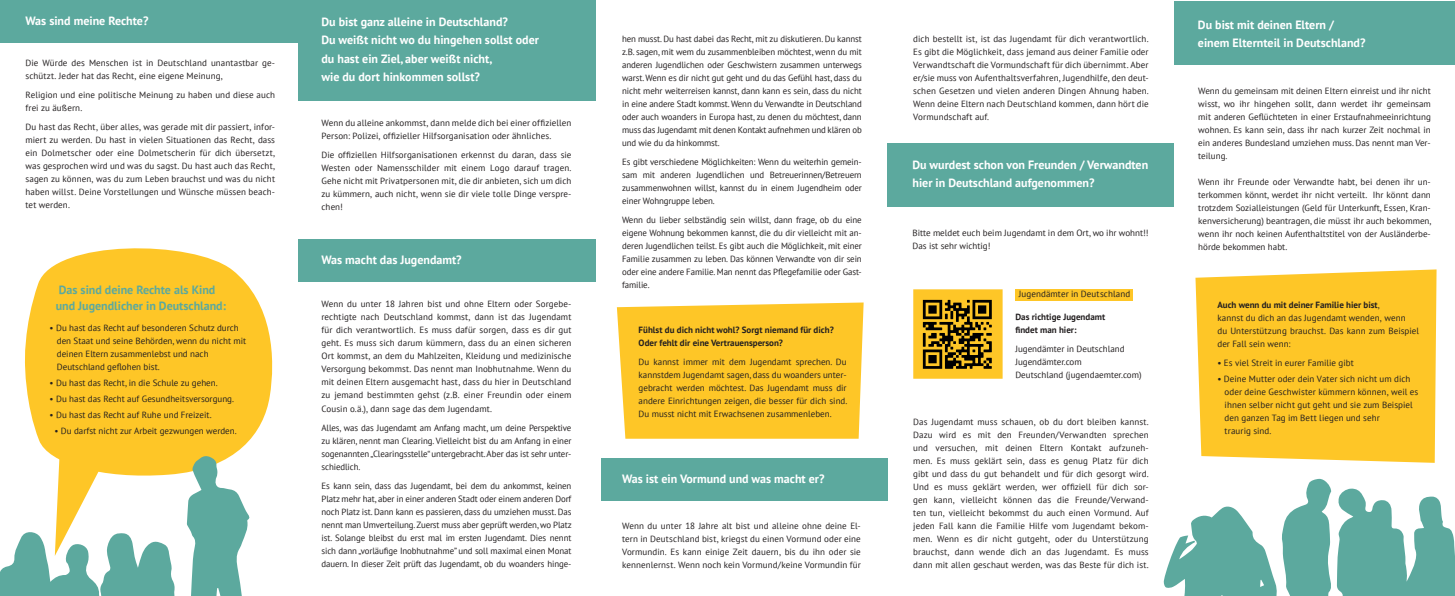
<style>
.page{position:relative;width:1455px;height:596px;background:#fff}
.page>*{position:absolute;margin:0;border:0;box-sizing:border-box;transform-origin:0 0}
.t1{font:700 12px/18px "PT Sans";color:#fff}
.t2{font:700 12px/16px "PT Sans";color:#5ca99e}
.t3{font:9px/13px "PT Sans";color:#231f20;text-align:justify}
.t4{font:700 9px/13px "PT Sans";color:#231f20}
.s1{font-weight:700}
.s2{font-family:"PT Sans Pro";font-weight:600}
</style>
<div class="page">
<svg style="left:25px;top:248px;width:248px;height:206px;background:#fecc3f"></svg>
<div style="left:0;top:0;width:298px;height:43px;background:#5ca99e"></div>
<div style="left:298px;top:239px;width:297px;height:42px;background:#5ca99e"></div>
<div style="left:601px;top:458px;width:286px;height:42px;background:#5ca99e"></div>
<div style="left:298px;top:0;width:297px;height:101px;background:#5ca99e"></div>
<div style="left:887px;top:142px;width:287px;height:64px;background:#5ca99e"></div>
<div style="left:1174px;top:1px;width:280px;height:63px;background:#5ca99e"></div>
<div style="left:617px;top:302px;width:246px;height:136px;background:#fec627"></div>
<div style="left:1195px;top:269px;width:241px;height:193px;background:#fec627"></div>
<svg style="left:913px;top:289px;width:89px;height:89px"></svg>
<img style="left:915px;top:291px;width:85px;height:85px">
<div style="left:1015px;top:289px;width:117px;height:11px;background:#fec627"></div>
<svg style="left:1163px;top:478px;width:291px;height:117px"></svg>
<svg style="left:0;top:454px;width:250px;height:141px"></svg>
<h1 class="t1" style="left:26px;top:11px;width:124px">Was sind meine Rechte?</h1>
<p class="t3" style="left:26px;top:56px;width:251px">Die Würde des Menschen ist in Deutschland unantastbar ge&shy;schützt. Jeder hat das Recht, eine eigene Meinung,</p>
<p class="t3" style="left:26px;top:88px;width:251px">Religion und eine politische Meinung zu haben und diese auch frei zu äußern.</p>
<p class="t3" style="left:26px;top:120px;width:251px">Du hast das Recht, über alles, was gerade mit dir passiert, infor&shy;miert zu werden. Du hast in vielen Situationen das Recht, dass ein Dolmetscher oder eine Dolmetscherin für dich übersetzt, was gesprochen wird und was du sagst. Du hast auch das Recht, sagen zu können, was du zum Leben brauchst und was du nicht haben willst. Deine Vorstellungen und Wünsche müssen beach&shy;tet werden.</p>
<h1 class="t2" style="left:56px;top:281px;width:172px">Das sind deine Rechte als Kind und Jugendlicher in Deutschland:</h1>
<p class="t3" style="left:57px;top:320px;width:191px;text-align:left;text-indent:-7px">• Du hast das Recht auf besonderen Schutz durch den Staat und seine Behörden, wenn du nicht mit deinen Eltern zusammenlebst und nach Deutschland geflohen bist.</p>
<p class="t3" style="left:50px;top:375px;width:169px">• Du hast das Recht, in die Schule zu gehen.</p>
<p class="t3" style="left:50px;top:391px;width:186px">• Du hast das Recht auf Gesundheitsversorgung.</p>
<p class="t3" style="left:50px;top:407px;width:163px">• Du hast das Recht auf Ruhe und Freizeit.</p>
<p class="t3" style="left:54px;top:423px;width:184px">• Du darfst nicht zur Arbeit gezwungen werden.</p>
<h1 class="t1" style="left:321px;top:13px;width:219px">Du bist ganz alleine in Deutschland?<br>Du weißt nicht wo du hingehen sollst oder du hast ein Ziel, aber weißt nicht,<br>wie du dort hinkommen sollst?</h1>
<p class="t3" style="left:321px;top:116px;width:251px">Wenn du alleine ankommst, dann melde dich bei einer offiziellen<br>Person: Polizei, offizieller Hilfsorganisation oder ähnliches.</p>
<p class="t3" style="left:321px;top:148px;width:251px">Die offiziellen Hilfsorganisationen erkennst du daran, dass sie Westen oder Namensschilder mit einem Logo darauf tragen.<br>Gehe nicht mit Privatpersonen mit, die dir anbieten, sich um dich zu kümmern, auch nicht, wenn sie dir viele tolle Dinge verspre&shy;chen!</p>
<h1 class="t1" style="left:321px;top:250px;width:142px">Was macht das Jugendamt?</h1>
<p class="t3" style="left:321px;top:297px;width:251px">Wenn du unter 18 Jahren bist und ohne Eltern oder Sorgebe&shy;rechtigte nach Deutschland kommst, dann ist das Jugendamt für dich verantwortlich. Es muss dafür sorgen, dass es dir gut geht. Es muss sich darum kümmern, dass du an einen sicheren Ort kommst, an dem du Mahlzeiten, Kleidung und medizinische Versorgung bekommst. Das nennt man Inobhutnahme. Wenn du mit deinen Eltern ausgemacht hast, dass du hier in Deutschland zu jemand bestimmten gehst (z.B. einer Freundin oder einem Cousin o.ä.), dann sage das dem Jugendamt.</p>
<p class="t3" style="left:321px;top:420px;width:251px">Alles, was das Jugendamt am Anfang macht, um deine Perspektive zu klären, nennt man Clearing. Vielleicht bist du am Anfang in einer sogenannten „Clearingsstelle“ untergebracht. Aber das ist sehr unter&shy;schiedlich.</p>
<p class="t3" style="left:321px;top:478px;width:252px">Es kann sein, dass das Jugendamt, bei dem du ankommst, keinen Platz mehr hat, aber in einer anderen Stadt oder einem anderen Dorf noch Platz ist. Dann kann es passieren, dass du umziehen musst. Das nennt man Umverteilung. Zuerst muss aber geprüft werden, wo Platz ist. Solange bleibst du erst mal im ersten Jugendamt. Dies nennt sich dann „vorläufige Inobhutnahme” und soll maximal einen Monat dauern. In dieser Zeit prüft das Jugendamt, ob du woanders hinge-</p>
<p class="t3" style="left:622px;top:32px;width:241px">hen musst. Du hast dabei das Recht, mit zu diskutieren. Du kannst z.B. sagen, mit wem du zusammenbleiben möchtest, wenn du mit anderen Jugendlichen oder Geschwistern zusammen unterwegs warst. Wenn es dir nicht gut geht und du das Gefühl hast, dass du nicht mehr weiterreisen kannst, dann kann es sein, dass du nicht in eine andere Stadt kommst. Wenn du Verwandte in Deutschland oder auch woanders in Europa hast, zu denen du möchtest, dann muss das Jugendamt mit denen Kontakt aufnehmen und klären ob und wie du da hinkommst.</p>
<p class="t3" style="left:622px;top:155px;width:241px">Es gibt verschiedene Möglichkeiten: Wenn du weiterhin gemein&shy;sam mit anderen Jugendlichen und Betreuerinnen/Betreuern zusammenwohnen willst, kannst du in einem Jugendheim oder einer Wohngruppe leben.</p>
<p class="t3" style="left:622px;top:213px;width:241px">Wenn du lieber selbständig sein willst, dann frage, ob du eine eigene Wohnung bekommen kannst, die du dir vielleicht mit an&shy;deren Jugendlichen teilst. Es gibt auch die Möglichkeit, mit einer Familie zusammen zu leben. Das können Verwandte von dir sein oder eine andere Familie. Man nennt das Pflegefamilie oder Gast&shy;familie.</p>
<p class="t4" style="left:638px;top:323px;width:197px">Fühlst du dich nicht wohl? Sorgt niemand für dich?<br>Oder fehlt dir eine Vertrauensperson?</p>
<p class="t3" style="left:638px;top:355px;width:210px">Du kannst immer mit dem Jugendamt sprechen. Du kannstdem Jugendamt sagen, dass du woanders unter&shy;gebracht werden möchtest. Das Jugendamt muss dir andere Einrichtungen zeigen, die besser für dich sind.<br>Du musst nicht mit Erwachsenen zusammenleben.</p>
<h1 class="t1" style="left:622px;top:469px;width:204px">Was ist ein Vormund und was macht er?</h1>
<p class="t3" style="left:622px;top:519px;width:240px">Wenn du unter 18 Jahre alt bist und alleine ohne deine El&shy;tern in Deutschland bist, kriegst du einen Vormund oder eine Vormundin. Es kann einige Zeit dauern, bis du ihn oder sie kennenlernst. Wenn noch kein Vormund/keine Vormundin für</p>
<p class="t3" style="left:913px;top:32px;width:237px">dich bestellt ist, ist das Jugendamt für dich verantwortlich.<br>Es gibt die Möglichkeit, dass jemand aus deiner Familie oder Verwandtschaft die Vormundschaft für dich übernimmt. Aber er/sie muss von Aufenthaltsverfahren, Jugendhilfe, den deut&shy;schen Gesetzen und vielen anderen Dingen Ahnung haben.<br>Wenn deine Eltern nach Deutschland kommen, dann hört die Vormundschaft auf.</p>
<h1 class="t1" style="left:912px;top:155px;width:237px">Du wurdest schon von Freunden / Verwandten hier in Deutschland aufgenommen?</h1>
<p class="t3" style="left:912px;top:226px;width:238px">Bitte meldet euch beim Jugendamt in dem Ort, wo ihr wohnt!!<br>Das ist sehr wichtig!</p>
<p class="t3" style="left:1018px;top:287px;width:113px">Jugendämter in Deutschland</p>
<p class="t4" style="left:1015px;top:310px;width:91px">Das richtige Jugendamt findet man hier:</p>
<p class="t3" style="left:1015px;top:342px;width:128px;text-align:left">Jugendämter in Deutschland<br>Jugendämter.com<br>Deutschland (jugendaemter.com)</p>
<p class="t3" style="left:913px;top:415px;width:237px">Das Jugendamt muss schauen, ob du dort bleiben kannst.<br>Dazu wird es mit den Freunden/Verwandten sprechen und versuchen, mit deinen Eltern Kontakt aufzuneh&shy;men. Es muss geklärt sein, dass es genug Platz für dich gibt und dass du gut behandelt und für dich gesorgt wird.<br>Und es muss geklärt werden, wer offiziell für dich sor&shy;gen kann, vielleicht können das die Freunde/Verwand&shy;ten tun, vielleicht bekommst du auch einen Vormund. Auf jeden Fall kann die Familie Hilfe vom Jugendamt bekom&shy;men. Wenn es dir nicht gutgeht, oder du Unterstützung brauchst, dann wende dich an das Jugendamt. Es muss dann mit allen geschaut werden, was das Beste für dich ist.</p>
<h1 class="t1" style="left:1197px;top:16px;width:169px">Du bist mit deinen Eltern / einem Elternteil in Deutschland?</h1>
<p class="t3" style="left:1198px;top:84px;width:234px">Wenn du gemeinsam mit deinen Eltern einreist und ihr nicht wisst, wo ihr hingehen sollt, dann werdet ihr gemeinsam mit anderen Geflüchteten in einer Erstaufnahmeeinrichtung wohnen. Es kann sein, dass ihr nach kurzer Zeit nochmal in ein anderes Bundesland umziehen muss. Das nennt man Ver&shy;teilung.</p>
<p class="t3" style="left:1198px;top:175px;width:235px">Wenn ihr Freunde oder Verwandte habt, bei denen ihr un&shy;terkommen könnt, werdet ihr nicht verteilt. Ihr könnt dann trotzdem Sozialleistungen (Geld für Unterkunft, Essen, Kran&shy;kenversicherung) beantragen, die müsst ihr auch bekommen, wenn ihr noch keinen Aufenthaltstitel von der Ausländerbe&shy;hörde bekommen habt.</p>
<p class="t3" style="left:1217px;top:297px;width:203px;text-align:left"><span class="s1">Auch wenn du mit deiner Familie hier bist</span>,<br>kannst du dich an das Jugendamt wenden, wenn<br>du Unterstützung brauchst. Das kann zum Beispiel der Fall sein wenn:</p>
<p class="t3" style="left:1217px;top:355px;width:138px"><span class="s2">•</span> Es viel Streit in eurer Familie gibt</p>
<p class="t3" style="left:1224px;top:371px;width:195px;text-align:left;text-indent:-7px"><span class="s2">•</span> Deine Mutter oder dein Vater sich nicht um dich oder deine Geschwister kümmern können, weil es ihnen selber nicht gut geht und sie zum Beispiel den ganzen Tag im Bett liegen und sehr<br>traurig sind.</p>
</div>
